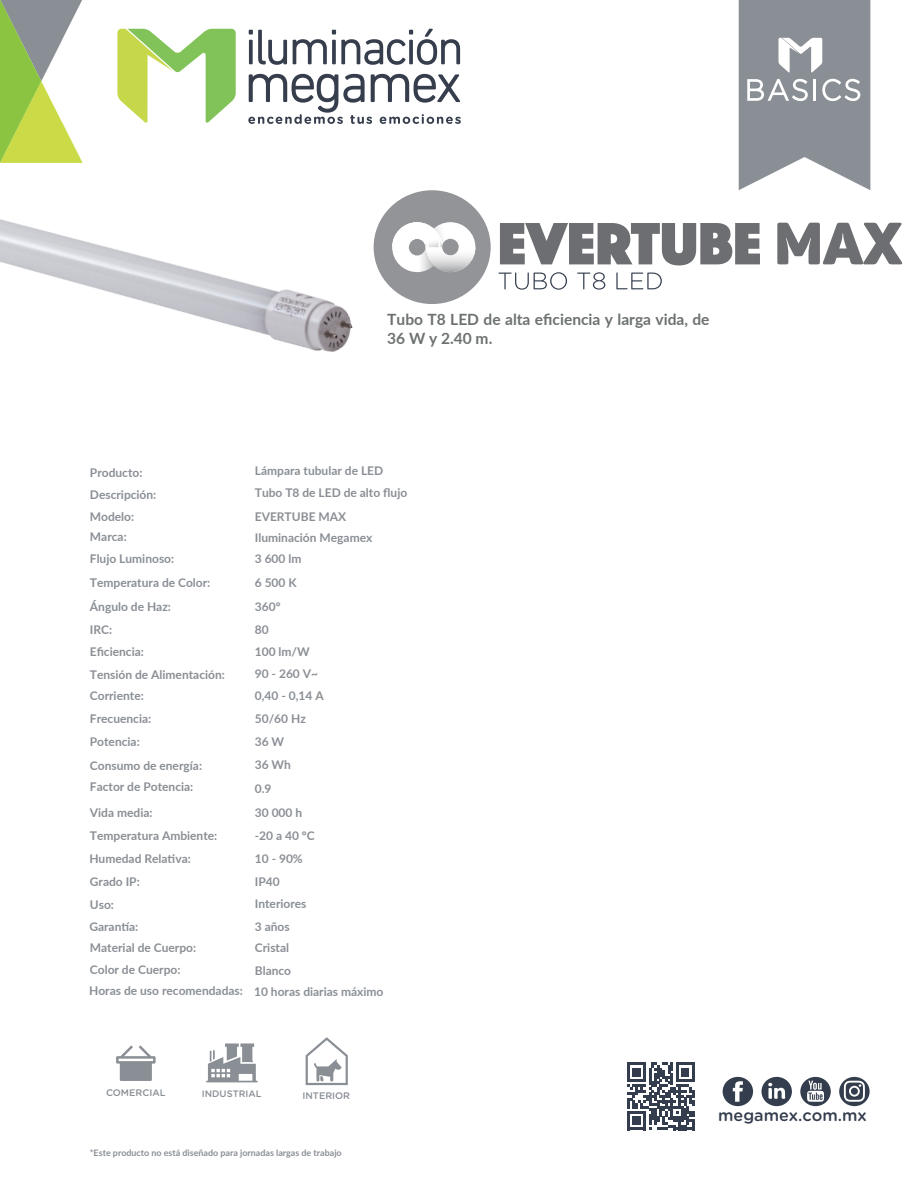
<style>
.page{position:relative;width:918px;height:1188px;background:#fff}
.page>*{position:absolute;margin:0;border:0;box-sizing:border-box;transform-origin:0 0}
.t1{font:58.65px "Panton Black Caps";color:#6d6e71}
.t2{font:500 16.2px "Gotham Rounded";color:#343d4d}
.t3{font:700 15.6px/18.6px "Lato";color:#6d7171}
.t4{font:700 12px/21.8px "Lato";color:#8a8f95}
.t5{font:500 9.45px "Gotham Rounded";color:#8a8f95}
.t6{font:700 9px "Lato";color:#8a8f95}
</style>
<div class="page">
<svg style="left:356px;top:74px;width:105px;height:50px"></svg>
<svg style="left:356px;top:29px;width:104px;height:36px"></svg>
<svg style="left:306px;top:1037px;width:42px;height:48px"></svg>
<svg style="left:116px;top:1045px;width:40px;height:36px"></svg>
<svg style="left:206px;top:1043px;width:52px;height:39px"></svg>
<svg style="left:739px;top:0;width:131px;height:190px;background:#9b9fa4"></svg>
<div style="left:374px;top:190px;width:117px;height:114px;background:#929497;border-radius:50%"></div>
<svg style="left:392px;top:222px;width:83px;height:50px"></svg>
<svg style="left:500px;top:223px;width:260px;height:42px"></svg>
<svg style="left:498px;top:272px;width:69px;height:18px"></svg>
<svg style="left:577px;top:272px;width:28px;height:18px"></svg>
<svg style="left:616px;top:272px;width:46px;height:17px"></svg>
<img style="left:0;top:0;width:356px;height:352px">
<svg style="left:627px;top:1063px;width:68px;height:67px"></svg>
<svg style="left:723px;top:1077px;width:30px;height:29px"></svg>
<svg style="left:761px;top:1077px;width:31px;height:29px"></svg>
<svg style="left:800px;top:1077px;width:31px;height:29px"></svg>
<svg style="left:839px;top:1077px;width:31px;height:29px"></svg>
<h3 class="t3" style="left:387px;top:310px;width:324px">Tubo T8 LED de alta eficiencia y larga vida, de<br>36 W y 2.40 m.</h3>
<h1 class="t1" style="left:774px;top:206px;width:129px">MAX</h1>
<p class="t4" style="left:90px;top:462px;width:54px">Producto:</p>
<p class="t4" style="left:255px;top:460px;width:130px">Lámpara tubular de LED</p>
<p class="t4" style="left:90px;top:483px;width:68px">Descripción:</p>
<p class="t4" style="left:255px;top:481px;width:154px">Tubo T8 de LED de alto flujo</p>
<p class="t4" style="left:90px;top:505px;width:46px">Modelo:</p>
<p class="t4" style="left:255px;top:505px;width:93px">EVERTUBE MAX</p>
<p class="t4" style="left:90px;top:526px;width:38px">Marca:</p>
<p class="t4" style="left:255px;top:526px;width:119px">Iluminación Megamex</p>
<p class="t4" style="left:90px;top:547px;width:86px">Flujo Luminoso:</p>
<p class="t4" style="left:255px;top:548px;width:48px">3 600 lm</p>
<p class="t4" style="left:90px;top:571px;width:122px">Temperatura de Color:</p>
<p class="t4" style="left:255px;top:571px;width:43px">6 500 K</p>
<p class="t4" style="left:90px;top:595px;width:83px">Ángulo de Haz:</p>
<p class="t4" style="left:90px;top:618px;width:24px">IRC:</p>
<p class="t4" style="left:255px;top:596px;width:27px">360º</p>
<p class="t4" style="left:255px;top:618px;width:15px">80</p>
<p class="t4" style="left:90px;top:640px;width:56px">Eficiencia:</p>
<p class="t4" style="left:255px;top:640px;width:57px">100 lm/W</p>
<p class="t4" style="left:255px;top:685px;width:70px">0,40 - 0,14 A</p>
<p class="t4" style="left:255px;top:662px;width:65px">90 - 260 V~</p>
<p class="t4" style="left:90px;top:663px;width:137px">Tensión de Alimentación:</p>
<p class="t4" style="left:90px;top:685px;width:55px">Corriente:</p>
<p class="t4" style="left:90px;top:707px;width:63px">Frecuencia:</p>
<p class="t4" style="left:255px;top:707px;width:53px">50/60 Hz</p>
<p class="t4" style="left:90px;top:730px;width:51px">Potencia:</p>
<p class="t4" style="left:255px;top:730px;width:31px">36 W</p>
<p class="t4" style="left:90px;top:754px;width:114px">Consumo de energía:</p>
<p class="t4" style="left:90px;top:775px;width:105px">Factor de Potencia:</p>
<p class="t4" style="left:255px;top:752px;width:38px;line-height:24.3px">36 Wh<br>0.9</p>
<p class="t4" style="left:90px;top:801px;width:64px">Vida media:</p>
<p class="t4" style="left:255px;top:801px;width:49px">30 000 h</p>
<p class="t4" style="left:90px;top:824px;width:129px">Temperatura Ambiente:</p>
<p class="t4" style="left:89px;top:847px;width:103px">Humedad Relativa:</p>
<p class="t4" style="left:255px;top:823px;width:61px;line-height:23.7px">-20 a 40 ºC<br>10 - 90%</p>
<p class="t4" style="left:90px;top:870px;width:51px">Grado IP:</p>
<p class="t4" style="left:255px;top:870px;width:26px">IP40</p>
<p class="t4" style="left:89px;top:893px;width:51px">Uso:<br>Garantía:</p>
<p class="t4" style="left:255px;top:892px;width:53px">Interiores</p>
<p class="t4" style="left:255px;top:915px;width:36px">3 años</p>
<p class="t4" style="left:90px;top:937px;width:108px">Material de Cuerpo:</p>
<p class="t4" style="left:255px;top:937px;width:36px">Cristal</p>
<p class="t4" style="left:89px;top:959px;width:296px;line-height:21px">Color de Cuerpo:<br>Horas de uso recomendadas: 10 horas diarias máximo</p>
<p class="t4" style="left:255px;top:960px;width:38px">Blanco</p>
<p class="t5" style="left:106px;top:1086px;width:61px">COMERCIAL</p>
<p class="t5" style="left:302px;top:1089px;width:49px">INTERIOR</p>
<p class="t5" style="left:202px;top:1087px;width:61px">INDUSTRIAL</p>
<p class="t6" style="left:90px;top:1147px;width:253px">*Este producto no está diseñado para jornadas largas de trabajo</p>
<h2 class="t2" style="left:718px;top:1104px;width:150px">megamex.com.mx</h2>
</div>
